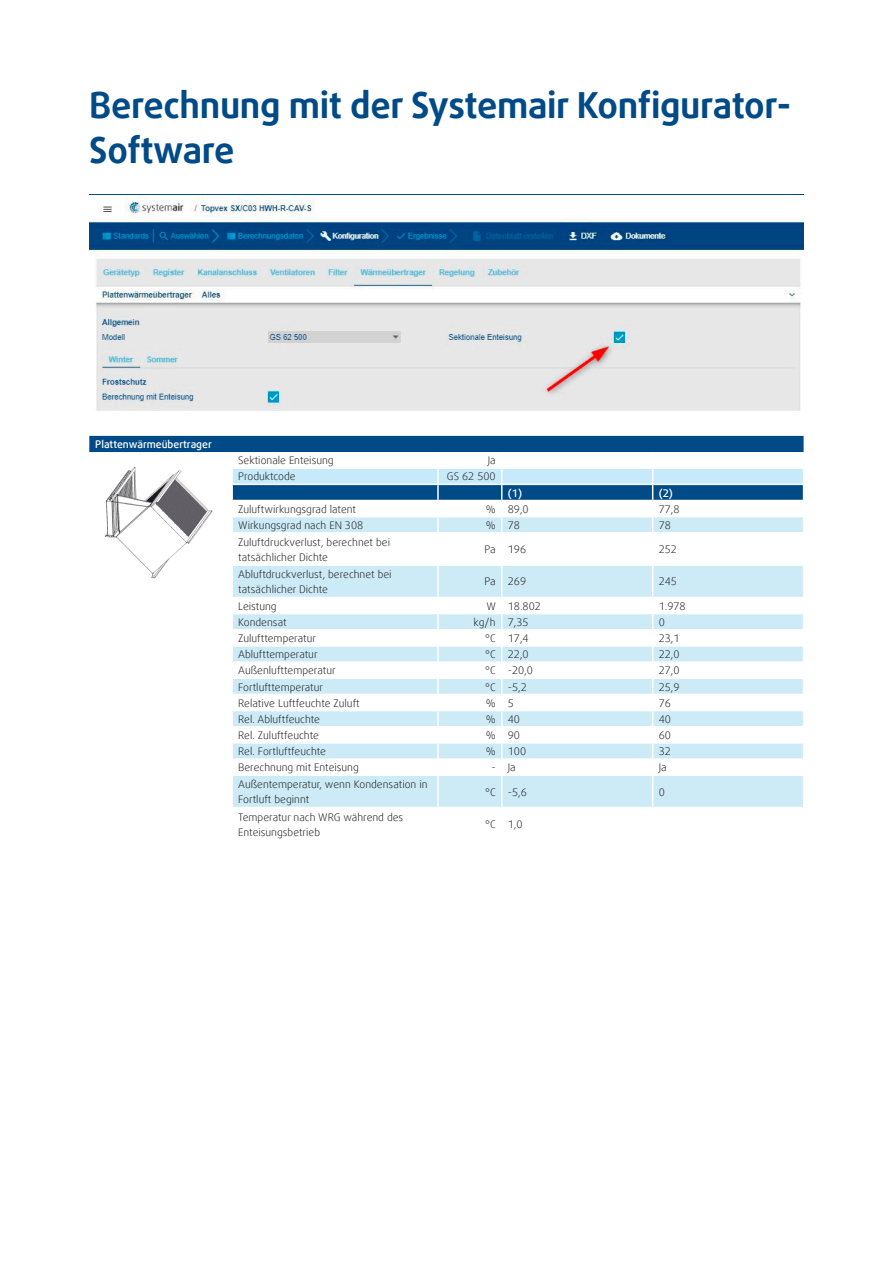
<style>
.page{position:relative;width:893px;height:1263px;background:#fff}
.page>*{position:absolute;margin:0;border:0;box-sizing:border-box;transform-origin:0 0}
.t1{font:700 36px/45px "Daxline Offc Pro";letter-spacing:-.01em;color:#004b87}
.t2{font:300 10.5px/15px "Daxline Offc Pro";color:#231f20}
.t3{font:500 10.5px "Daxline Offc Pro";color:#fff}
</style>
<div class="page">
<div style="left:89px;top:436px;width:715px;height:17px;background:#004b87"></div>
<svg style="left:233px;top:566px;width:570px;height:241px;fill:#ccebf7"></svg>
<hr style="left:437px;top:566px;width:2px;height:31px;background:#fff">
<hr style="left:501px;top:566px;width:1px;height:31px;background:#fff">
<hr style="left:652px;top:566px;width:1px;height:31px;background:#fff">
<hr style="left:231px;top:597px;width:207px;height:1px;background:#fff">
<hr style="left:438px;top:597px;width:64px;height:1px;background:#fff">
<hr style="left:502px;top:597px;width:151px;height:1px;background:#fff">
<hr style="left:653px;top:597px;width:151px;height:1px;background:#fff">
<hr style="left:231px;top:613px;width:207px;height:1px;background:#fff">
<hr style="left:438px;top:613px;width:64px;height:1px;background:#fff">
<hr style="left:502px;top:613px;width:151px;height:1px;background:#fff">
<hr style="left:653px;top:613px;width:151px;height:1px;background:#fff">
<hr style="left:231px;top:629px;width:207px;height:1px;background:#fff">
<hr style="left:438px;top:629px;width:64px;height:1px;background:#fff">
<hr style="left:502px;top:629px;width:151px;height:1px;background:#fff">
<hr style="left:653px;top:629px;width:151px;height:1px;background:#fff">
<hr style="left:231px;top:645px;width:207px;height:2px;background:#fff">
<hr style="left:438px;top:645px;width:64px;height:2px;background:#fff">
<hr style="left:502px;top:645px;width:151px;height:2px;background:#fff">
<hr style="left:653px;top:645px;width:151px;height:2px;background:#fff">
<hr style="left:231px;top:661px;width:207px;height:2px;background:#fff">
<hr style="left:438px;top:661px;width:64px;height:2px;background:#fff">
<hr style="left:502px;top:661px;width:151px;height:2px;background:#fff">
<hr style="left:653px;top:661px;width:151px;height:2px;background:#fff">
<hr style="left:231px;top:677px;width:207px;height:2px;background:#fff">
<hr style="left:438px;top:677px;width:64px;height:2px;background:#fff">
<hr style="left:502px;top:677px;width:151px;height:2px;background:#fff">
<hr style="left:653px;top:677px;width:151px;height:2px;background:#fff">
<hr style="left:231px;top:694px;width:207px;height:1px;background:#fff">
<hr style="left:438px;top:694px;width:64px;height:1px;background:#fff">
<hr style="left:502px;top:694px;width:151px;height:1px;background:#fff">
<hr style="left:653px;top:694px;width:151px;height:1px;background:#fff">
<hr style="left:231px;top:710px;width:207px;height:1px;background:#fff">
<hr style="left:438px;top:710px;width:64px;height:1px;background:#fff">
<hr style="left:502px;top:710px;width:151px;height:1px;background:#fff">
<hr style="left:653px;top:710px;width:151px;height:1px;background:#fff">
<hr style="left:231px;top:726px;width:207px;height:1px;background:#fff">
<hr style="left:438px;top:726px;width:64px;height:1px;background:#fff">
<hr style="left:502px;top:726px;width:151px;height:1px;background:#fff">
<hr style="left:653px;top:726px;width:151px;height:1px;background:#fff">
<hr style="left:231px;top:742px;width:207px;height:2px;background:#fff">
<hr style="left:438px;top:742px;width:64px;height:2px;background:#fff">
<hr style="left:502px;top:742px;width:151px;height:2px;background:#fff">
<hr style="left:653px;top:742px;width:151px;height:2px;background:#fff">
<hr style="left:231px;top:758px;width:207px;height:2px;background:#fff">
<hr style="left:438px;top:758px;width:64px;height:2px;background:#fff">
<svg style="left:437px;top:598px;width:2px;height:176px"></svg>
<hr style="left:502px;top:758px;width:151px;height:2px;background:#fff">
<svg style="left:501px;top:598px;width:1px;height:176px"></svg>
<hr style="left:653px;top:758px;width:151px;height:2px;background:#fff">
<svg style="left:652px;top:598px;width:1px;height:176px"></svg>
<hr style="left:231px;top:774px;width:207px;height:2px;background:#fff">
<hr style="left:438px;top:774px;width:64px;height:2px;background:#fff">
<hr style="left:437px;top:776px;width:2px;height:31px;background:#fff">
<hr style="left:502px;top:774px;width:151px;height:2px;background:#fff">
<hr style="left:501px;top:776px;width:1px;height:31px;background:#fff">
<hr style="left:653px;top:774px;width:151px;height:2px;background:#fff">
<hr style="left:652px;top:776px;width:1px;height:31px;background:#fff">
<svg style="left:231px;top:452px;width:573px;height:80px"></svg>
<hr style="left:231px;top:467px;width:207px;height:2px;background:#fff">
<hr style="left:438px;top:467px;width:64px;height:2px;background:#fff">
<hr style="left:502px;top:467px;width:151px;height:2px;background:#fff">
<hr style="left:653px;top:467px;width:151px;height:2px;background:#fff">
<img style="left:105px;top:466px;width:108px;height:113px">
<img style="left:89px;top:194px;width:715px;height:216px">
<hr style="left:89px;top:195px;width:714px;height:1px;background:#004b87">
<h1 class="t1" style="left:89px;top:82px;width:703px">Berechnung mit der Systemair Konfigurator-<br>Software</h1>
<p class="t3" style="left:95px;top:437px;width:118px">Plattenwärmeübertrager</p>
<p class="t2" style="left:238px;top:453px;width:97px">Sektionale Enteisung</p>
<p class="t2" style="left:488px;top:453px;width:9px">Ja</p>
<p class="t2" style="left:238px;top:469px;width:59px">Produktcode</p>
<p class="t2" style="left:447px;top:469px;width:50px">GS 62 500</p>
<p class="t3" style="left:508px;top:486px;width:16px">(1)</p>
<p class="t3" style="left:659px;top:486px;width:16px">(2)</p>
<p class="t2" style="left:238px;top:501px;width:119px">Zuluftwirkungsgrad latent</p>
<p class="t2" style="left:486px;top:501px;width:45px">% 89,0</p>
<p class="t2" style="left:659px;top:501px;width:22px">77,8</p>
<p class="t2" style="left:238px;top:518px;width:127px">Wirkungsgrad nach EN 308</p>
<p class="t2" style="left:486px;top:518px;width:36px">% 78</p>
<p class="t2" style="left:659px;top:518px;width:14px">78</p>
<p class="t2" style="left:238px;top:534px;width:153px">Zuluftdruckverlust, berechnet bei tatsächlicher Dichte</p>
<p class="t2" style="left:484px;top:542px;width:43px">Pa 196</p>
<p class="t2" style="left:659px;top:542px;width:20px">252</p>
<p class="t2" style="left:238px;top:567px;width:155px">Abluftdruckverlust, berechnet bei tatsächlicher Dichte</p>
<p class="t2" style="left:484px;top:574px;width:43px">Pa 269</p>
<p class="t2" style="left:659px;top:574px;width:20px">245</p>
<p class="t2" style="left:238px;top:598px;width:40px">Leistung</p>
<p class="t2" style="left:487px;top:598px;width:56px">W 18.802</p>
<p class="t2" style="left:659px;top:598px;width:29px">1.978</p>
<p class="t2" style="left:238px;top:615px;width:50px">Kondensat</p>
<p class="t2" style="left:474px;top:615px;width:57px">kg/h 7,35</p>
<p class="t2" style="left:659px;top:615px;width:8px">0</p>
<p class="t2" style="left:238px;top:631px;width:79px">Zulufttemperatur</p>
<p class="t2" style="left:485px;top:631px;width:45px">°C 17,4</p>
<p class="t2" style="left:659px;top:631px;width:22px">23,1</p>
<p class="t2" style="left:238px;top:647px;width:81px">Ablufttemperatur</p>
<p class="t2" style="left:485px;top:647px;width:45px">°C 22,0</p>
<p class="t2" style="left:659px;top:647px;width:22px">22,0</p>
<p class="t2" style="left:238px;top:663px;width:99px">Außenlufttemperatur</p>
<p class="t2" style="left:485px;top:663px;width:49px">°C -20,0</p>
<p class="t2" style="left:659px;top:663px;width:22px">27,0</p>
<p class="t2" style="left:238px;top:679px;width:86px">Fortlufttemperatur</p>
<p class="t2" style="left:485px;top:679px;width:43px">°C -5,2</p>
<p class="t2" style="left:659px;top:679px;width:22px">25,9</p>
<p class="t2" style="left:238px;top:695px;width:123px">Relative Luftfeuchte Zuluft</p>
<p class="t2" style="left:486px;top:695px;width:30px">% 5</p>
<p class="t2" style="left:659px;top:695px;width:14px">76</p>
<p class="t2" style="left:238px;top:712px;width:83px">Rel. Abluftfeuchte</p>
<p class="t2" style="left:486px;top:712px;width:36px">% 40</p>
<p class="t2" style="left:659px;top:712px;width:14px">40</p>
<p class="t2" style="left:238px;top:728px;width:82px">Rel. Zuluftfeuchte</p>
<p class="t2" style="left:486px;top:728px;width:36px">% 90</p>
<p class="t2" style="left:659px;top:728px;width:14px">60</p>
<p class="t2" style="left:238px;top:744px;width:89px">Rel. Fortluftfeuchte</p>
<p class="t2" style="left:486px;top:744px;width:42px">% 100</p>
<p class="t2" style="left:659px;top:744px;width:14px">32</p>
<p class="t2" style="left:238px;top:760px;width:122px">Berechnung mit Enteisung</p>
<p class="t2" style="left:491px;top:760px;width:26px">- Ja</p>
<p class="t2" style="left:659px;top:760px;width:9px">Ja</p>
<p class="t2" style="left:238px;top:777px;width:191px">Außentemperatur, wenn Kondensation in<br>Fortluft beginnt</p>
<p class="t2" style="left:485px;top:784px;width:43px">°C -5,6</p>
<p class="t2" style="left:659px;top:784px;width:8px">0</p>
<p class="t2" style="left:238px;top:809px;width:167px">Temperatur nach WRG während des<br>Enteisungsbetrieb</p>
<p class="t2" style="left:485px;top:817px;width:39px">°C 1,0</p>
</div>
